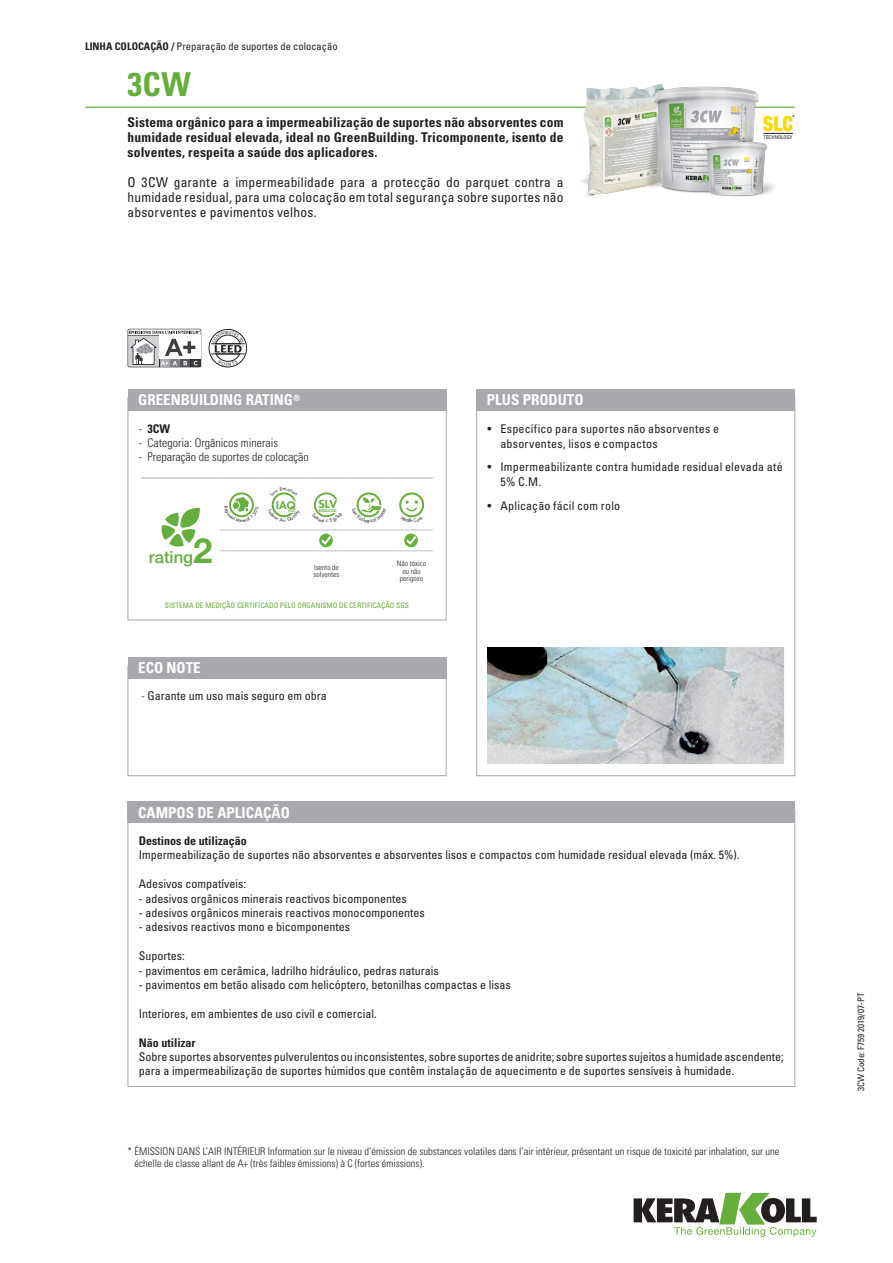
<style>
.page{position:relative;width:893px;height:1263px;background:#fff}
.page>*{position:absolute;margin:0;border:0;box-sizing:border-box;transform-origin:0 0}
.t1{font:700 condensed 33px "Univers LT Std";color:#66ae3d}
.t2{font:900 condensed 20.85px "Helvetica Neue LT Std";color:#ffd801;scale:.95 1}
.t3{font:500 16.65px "Helvetica Neue LT Std";color:#66ae3d}
.t4{font:700 condensed 15px "Univers LT Std";color:#fff}
.t5{font:700 condensed 13.5px/15px "Univers LT Std";letter-spacing:.015em;color:#231f20;text-align:justify}
.t6{font:condensed 13.5px/15px "Univers LT Std";letter-spacing:.015em;color:#231f20;text-align:justify}
.t7{font:condensed 12px/14.4px "Univers LT Std";color:#231f20}
.t8{font:condensed 12px/15px "Univers LT Std";letter-spacing:.02em;color:#231f20}
.t9{font:300 condensed 12px "Univers LT Std";color:#231f20}
.t10{font:700 condensed 12px "Univers LT Std";color:#231f20}
.t11{font:300 condensed 10.5px/12px "Univers LT Std";color:#231f20}
.t12{font:condensed 10.5px "Univers LT Std";color:#231f20}
.t13{font:800 10.5px "Futura Std";color:#66ae3d;scale:1.15 1}
.t14{font:800 10.2px "Futura Std";color:#66ae3d;scale:1.11 1}
.t15{font:condensed 9px "Univers LT Std";color:#231f20}
.t16{font:condensed 7.5px "Univers LT Std";color:#66ae3d}
.t17{font:300 condensed 7.5px/7.5px "Univers LT Std";color:#231f20}
.t18{font:condensed 5.25px "Univers LT Std";color:#231f20}
.t19{font:800 3.6px "Futura Std";color:#66ae3d;scale:1.2 1}
.t20{font:800 3.45px "Futura Std";color:#66ae3d;scale:1.11 1}
.t21{font:500 condensed 2.85px "Helvetica Neue LT Std";color:#231f20}
.s1{font-weight:700}
.s2{font-weight:300}
.s3{font-size:10.5px}
.s4{font-weight:700;font-size:34.8px}
</style>
<div class="page">
<svg style="left:634px;top:1193px;width:183px;height:44px"></svg>
<hr style="left:85px;top:107px;width:710px;height:1px;background:#66ae3d">
<div style="left:476px;top:389px;width:319px;height:21px;background:#a8a9ad"></div>
<div style="left:128px;top:665px;width:318px;height:111px;border:1px solid #a8a9ad"></div>
<div style="left:128px;top:657px;width:318px;height:21px;background:#a8a9ad"></div>
<div style="left:128px;top:801px;width:667px;height:22px;background:#a8a9ad"></div>
<img style="left:487px;top:648px;width:298px;height:116px">
<img style="left:575px;top:83px;width:205px;height:114px">
<div style="left:209px;top:329px;width:38px;height:38px;border:1px solid #231f20;border-radius:50%"></div>
<hr style="left:211px;top:354px;width:34px;height:1px;background:#231f20">
<hr style="left:211px;top:343px;width:34px;height:1px;background:#231f20">
<svg style="left:128px;top:329px;width:73px;height:38px"></svg>
<hr style="left:763px;top:133px;width:30px;height:1px;background:#231f20">
<div style="left:128px;top:398px;width:318px;height:222px;border:1px solid #a8a9ad"></div>
<div style="left:128px;top:389px;width:318px;height:21px;background:#a8a9ad"></div>
<hr style="left:220px;top:530px;width:43px;height:1px;background:#bcbdc0">
<hr style="left:263px;top:530px;width:42px;height:1px;background:#bcbdc0">
<hr style="left:305px;top:530px;width:43px;height:1px;background:#bcbdc0">
<hr style="left:348px;top:530px;width:42px;height:1px;background:#bcbdc0">
<hr style="left:390px;top:530px;width:43px;height:1px;background:#bcbdc0">
<hr style="left:220px;top:551px;width:43px;height:1px;background:#bcbdc0">
<hr style="left:263px;top:551px;width:42px;height:1px;background:#bcbdc0">
<hr style="left:305px;top:551px;width:43px;height:1px;background:#bcbdc0">
<hr style="left:348px;top:551px;width:42px;height:1px;background:#bcbdc0">
<hr style="left:390px;top:551px;width:43px;height:1px;background:#bcbdc0">
<hr style="left:141px;top:478px;width:79px;height:1px;background:#a8a9ad">
<hr style="left:220px;top:478px;width:43px;height:1px;background:#a8a9ad">
<hr style="left:263px;top:478px;width:42px;height:1px;background:#a8a9ad">
<hr style="left:305px;top:478px;width:43px;height:1px;background:#a8a9ad">
<hr style="left:348px;top:478px;width:42px;height:1px;background:#a8a9ad">
<hr style="left:390px;top:478px;width:43px;height:1px;background:#a8a9ad">
<svg style="left:161px;top:508px;width:39px;height:39px"></svg>
<div style="left:229px;top:492px;width:25px;height:25px;border:2px solid #66ae3d;border-radius:50%"></div>
<div style="left:356px;top:492px;width:25px;height:25px;border:2px solid #66ae3d;border-radius:50%"></div>
<div style="left:399px;top:492px;width:25px;height:25px;border:2px solid #66ae3d;border-radius:50%"></div>
<svg style="left:319px;top:534px;width:14px;height:13px"></svg>
<svg style="left:322px;top:536px;width:9px;height:9px"></svg>
<svg style="left:404px;top:534px;width:14px;height:13px"></svg>
<svg style="left:407px;top:536px;width:9px;height:9px"></svg>
<svg style="left:212px;top:331px;width:32px;height:35px"></svg>
<svg style="left:229px;top:496px;width:25px;height:22px"></svg>
<svg style="left:271px;top:492px;width:26px;height:26px"></svg>
<svg style="left:314px;top:492px;width:24px;height:26px"></svg>
<svg style="left:356px;top:497px;width:26px;height:21px"></svg>
<svg style="left:401px;top:500px;width:22px;height:18px"></svg>
<p class="t12" style="left:85px;top:40px;width:254px"><span class="s1">LINHA COLOCAÇÃO /</span> Preparação de suportes de colocação</p>
<h1 class="t1" style="left:128px;top:64px;width:65px">3CW</h1>
<p class="t5" style="left:128px;top:114px;width:437px">Sistema orgânico para a impermeabilização de suportes não absorventes com humidade residual elevada, ideal no GreenBuilding. Tricomponente, isento de solventes, respeita a saúde dos aplicadores.</p>
<p class="t6" style="left:128px;top:174px;width:437px">O 3CW garante a impermeabilidade para a protecção do parquet contra a humidade residual, para uma colocação em total segurança sobre suportes não absorventes e pavimentos velhos.</p>
<h2 class="t2" style="left:763px;top:110px;width:33px">SLC</h2>
<p class="t21" style="left:792px;top:114px;width:4px">®</p>
<p class="t18" style="left:763px;top:134px;width:31px">TECHNOLOGY</p>
<p class="t4" style="left:138px;top:391px;width:164px">GREENBUILDING RATING<sup>®</sup></p>
<p class="t10" style="left:139px;top:421px;width:33px"><span class="s2">-</span> 3CW</p>
<p class="t9" style="left:139px;top:435px;width:141px">- Categoria: Orgânicos minerais</p>
<p class="t9" style="left:139px;top:450px;width:171px">- Preparação de suportes de colocação</p>
<p class="t14" style="left:276px;top:498px;width:19px"><span class="s3">I</span>AQ</p>
<p class="t20" style="left:288px;top:509px;width:9px">VOC</p>
<p class="t13" style="left:318px;top:498px;width:18px">SLV</p>
<p class="t19" style="left:319px;top:508px;width:16px">REDUCED</p>
<h3 class="t3" style="left:149px;top:547px;width:65px">rating<span class="s4">2</span></h3>
<p class="t17" style="left:314px;top:564px;width:27px">Isento de solventes</p>
<p class="t17" style="left:397px;top:560px;width:31px;text-align:center">Não tóxico ou não perigoso</p>
<p class="t16" style="left:165px;top:600px;width:246px">SISTEMA DE MEDIÇÃO CERTIFICADO PELO ORGANISMO DE CERTIFICAÇÃO SGS</p>
<p class="t4" style="left:138px;top:658px;width:64px">ECO NOTE</p>
<p class="t7" style="left:141px;top:689px;width:187px"><span class="s2">-</span> Garante um uso mais seguro em obra</p>
<p class="t4" style="left:138px;top:803px;width:153px">CAMPOS DE APLICAÇÃO</p>
<p class="t4" style="left:487px;top:391px;width:98px">PLUS PRODUTO</p>
<p class="t8" style="left:500px;top:421px;width:220px;text-indent:-13px">• Específico para suportes não absorventes e absorventes, lisos e compactos</p>
<p class="t8" style="left:500px;top:459px;width:284px;text-indent:-13px">• Impermeabilizante contra humidade residual elevada até<br>5% C.M.</p>
<p class="t8" style="left:488px;top:498px;width:134px">• Aplicação fácil com rolo</p>
<p class="t10" style="left:139px;top:833px;width:110px">Destinos de utilização</p>
<p class="t7" style="left:139px;top:848px;width:602px">Impermeabilização de suportes não absorventes e absorventes lisos e compactos com humidade residual elevada (máx. 5%).</p>
<p class="t7" style="left:139px;top:877px;width:109px">Adesivos compatíveis:</p>
<p class="t7" style="left:139px;top:891px;width:269px">- adesivos orgânicos minerais reactivos bicomponentes</p>
<p class="t7" style="left:139px;top:905px;width:287px">- adesivos orgânicos minerais reactivos monocomponentes</p>
<p class="t7" style="left:139px;top:920px;width:213px">- adesivos reactivos mono e bicomponentes</p>
<p class="t7" style="left:139px;top:949px;width:47px">Suportes:</p>
<p class="t7" style="left:139px;top:963px;width:301px">- pavimentos em cerâmica, ladrilho hidráulico, pedras naturais</p>
<p class="t7" style="left:139px;top:977px;width:373px">- pavimentos em betão alisado com helicóptero, betonilhas compactas e lisas</p>
<p class="t7" style="left:139px;top:1006px;width:239px">Interiores, em ambientes de uso civil e comercial.</p>
<p class="t10" style="left:139px;top:1035px;width:58px">Não utilizar</p>
<p class="t7" style="left:139px;top:1049px;width:646px">Sobre suportes absorventes pulverulentos ou inconsistentes, sobre suportes de anidrite; sobre suportes sujeitos a humidade ascendente; para a impermeabilização de suportes húmidos que contêm instalação de aquecimento e de suportes sensíveis à humidade.</p>
<p class="t11" style="left:135px;top:1145px;width:646px;text-indent:-7px">* ÉMISSION DANS L’AIR INTÉRIEUR Information sur le niveau d’émission de substances volatiles dans l’air intérieur, présentant un risque de toxicité par inhalation, sur une échelle de classe allant de A+ (très faibles émissions) à C (fortes émissions).</p>
<p class="t15" style="left:855px;top:1091px;width:100px;rotate:-90deg">3CW Code: F759 2019/07-PT</p>
</div>
